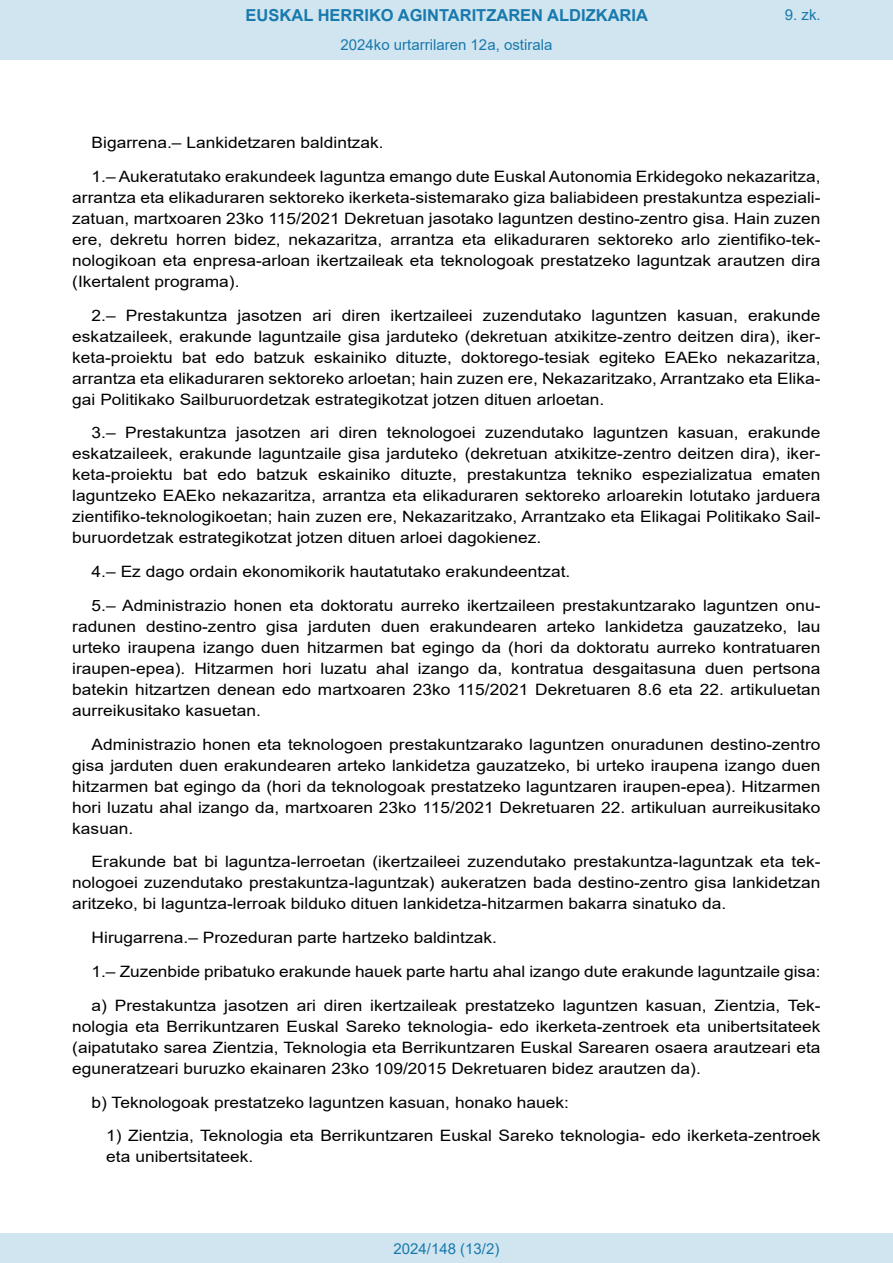
<style>
.page{position:relative;width:893px;height:1263px;background:#fff}
.page>*{position:absolute;margin:0;border:0;box-sizing:border-box;transform-origin:0 0}
.t1{font:700 16.5px "Arial";color:#1879ad}
.BOPVDetalle{font:15.6px/21px "Arial";color:#000;text-align:justify;scale:1.11 1}
.BOPVDetalle1{font:15.6px/21px "Arial";color:#000;scale:1.11 1}
.Paginacion_Centro{font:15px "Arial";color:#1879ad}
</style>
<div class="page">
<div style="left:0;top:0;width:893px;height:60px;background:#d0e5f0"></div>
<div style="left:0;top:1233px;width:893px;height:30px;background:#d0e5f0"></div>
<p class="t1" style="left:246px;top:3px;width:404px">EUSKAL HERRIKO AGINTARITZAREN ALDIZKARIA</p>
<p class="Paginacion_Centro" style="left:341px;top:35px;width:213px">2024ko urtarrilaren 12a, ostirala</p>
<p class="Paginacion_Centro" style="left:785px;top:5px;width:37px">9. zk.</p>
<p class="BOPVDetalle" style="left:92px;top:132px;width:265px">Bigarrena.– Lankidetzaren baldintzak.</p>
<p class="BOPVDetalle" style="left:72px;top:166px;width:676px;text-indent:19px">1.– Aukeratutako erakundeek laguntza emango dute Euskal Autonomia Erkidegoko nekazaritza, arrantza eta elikaduraren sektoreko ikerketa-sistemarako giza baliabideen prestakuntza espeziali&shy;zatuan, martxoaren 23ko 115/2021 Dekretuan jasotako laguntzen destino-zentro gisa. Hain zuzen ere, dekretu horren bidez, nekazaritza, arrantza eta elikaduraren sektoreko arlo zientifiko-tek&shy;nologikoan eta enpresa-arloan ikertzaileak eta teknologoak prestatzeko laguntzak arautzen dira (Ikertalent programa).</p>
<p class="BOPVDetalle" style="left:72px;top:305px;width:676px;text-indent:19px">2.– Prestakuntza jasotzen ari diren ikertzaileei zuzendutako laguntzen kasuan, erakunde eskatzaileek, erakunde laguntzaile gisa jarduteko (dekretuan atxikitze-zentro deitzen dira), iker&shy;keta-proiektu bat edo batzuk eskainiko dituzte, doktorego-tesiak egiteko EAEko nekazaritza, arrantza eta elikaduraren sektoreko arloetan; hain zuzen ere, Nekazaritzako, Arrantzako eta Elika&shy;gai Politikako Sailburuordetzak estrategikotzat jotzen dituen arloetan.</p>
<p class="BOPVDetalle" style="left:72px;top:422px;width:676px;text-indent:19px">3.– Prestakuntza jasotzen ari diren teknologoei zuzendutako laguntzen kasuan, erakunde eskatzaileek, erakunde laguntzaile gisa jarduteko (dekretuan atxikitze-zentro deitzen dira), iker&shy;keta-proiektu bat edo batzuk eskainiko dituzte, prestakuntza tekniko espezializatua ematen laguntzeko EAEko nekazaritza, arrantza eta elikaduraren sektoreko arloarekin lotutako jarduera zientifiko-teknologikoetan; hain zuzen ere, Nekazaritzako, Arrantzako eta Elikagai Politikako Sail&shy;buruordetzak estrategikotzat jotzen dituen arloei dagokienez.</p>
<p class="BOPVDetalle" style="left:92px;top:561px;width:433px">4.– Ez dago ordain ekonomikorik hautatutako erakundeentzat.</p>
<p class="BOPVDetalle" style="left:72px;top:595px;width:676px;text-indent:19px">5.– Administrazio honen eta doktoratu aurreko ikertzaileen prestakuntzarako laguntzen onu&shy;radunen destino-zentro gisa jarduten duen erakundearen arteko lankidetza gauzatzeko, lau urteko iraupena izango duen hitzarmen bat egingo da (hori da doktoratu aurreko kontratuaren iraupen-epea). Hitzarmen hori luzatu ahal izango da, kontratua desgaitasuna duen pertsona batekin hitzartzen denean edo martxoaren 23ko 115/2021 Dekretuaren 8.6 eta 22. artikuluetan aurreikusitako kasuetan.</p>
<p class="BOPVDetalle" style="left:72px;top:734px;width:676px;text-indent:19px">Administrazio honen eta teknologoen prestakuntzarako laguntzen onuradunen destino-zentro gisa jarduten duen erakundearen arteko lankidetza gauzatzeko, bi urteko iraupena izango duen hitzarmen bat egingo da (hori da teknologoak prestatzeko laguntzaren iraupen-epea). Hitzarmen hori luzatu ahal izango da, martxoaren 23ko 115/2021 Dekretuaren 22. artikuluan aurreikusitako kasuan.</p>
<p class="BOPVDetalle" style="left:72px;top:851px;width:676px;text-indent:19px">Erakunde bat bi laguntza-lerroetan (ikertzaileei zuzendutako prestakuntza-laguntzak eta tek&shy;nologoei zuzendutako prestakuntza-laguntzak) aukeratzen bada destino-zentro gisa lankidetzan aritzeko, bi laguntza-lerroak bilduko dituen lankidetza-hitzarmen bakarra sinatuko da.</p>
<p class="BOPVDetalle" style="left:92px;top:927px;width:367px">Hirugarrena.– Prozeduran parte hartzeko baldintzak.</p>
<p class="BOPVDetalle" style="left:92px;top:961px;width:658px">1.– Zuzenbide pribatuko erakunde hauek parte hartu ahal izango dute erakunde laguntzaile gisa:</p>
<p class="BOPVDetalle" style="left:72px;top:995px;width:676px;text-indent:19px">a) Prestakuntza jasotzen ari diren ikertzaileak prestatzeko laguntzen kasuan, Zientzia, Tek&shy;nologia eta Berrikuntzaren Euskal Sareko teknologia- edo ikerketa-zentroek eta unibertsitateek (aipatutako sarea Zientzia, Teknologia eta Berrikuntzaren Euskal Sarearen osaera arautzeari eta eguneratzeari buruzko ekainaren 23ko 109/2015 Dekretuaren bidez arautzen da).</p>
<p class="BOPVDetalle" style="left:92px;top:1091px;width:432px">b) Teknologoak prestatzeko laguntzen kasuan, honako hauek:</p>
<p class="BOPVDetalle1" style="left:106px;top:1125px;width:645px">1) Zientzia, Teknologia eta Berrikuntzaren Euskal Sareko teknologia- edo ikerketa-zentroek eta unibertsitateek.</p>
<p class="Paginacion_Centro" style="left:393px;top:1238px;width:107px">2024/148 (13/2)</p>
</div>
